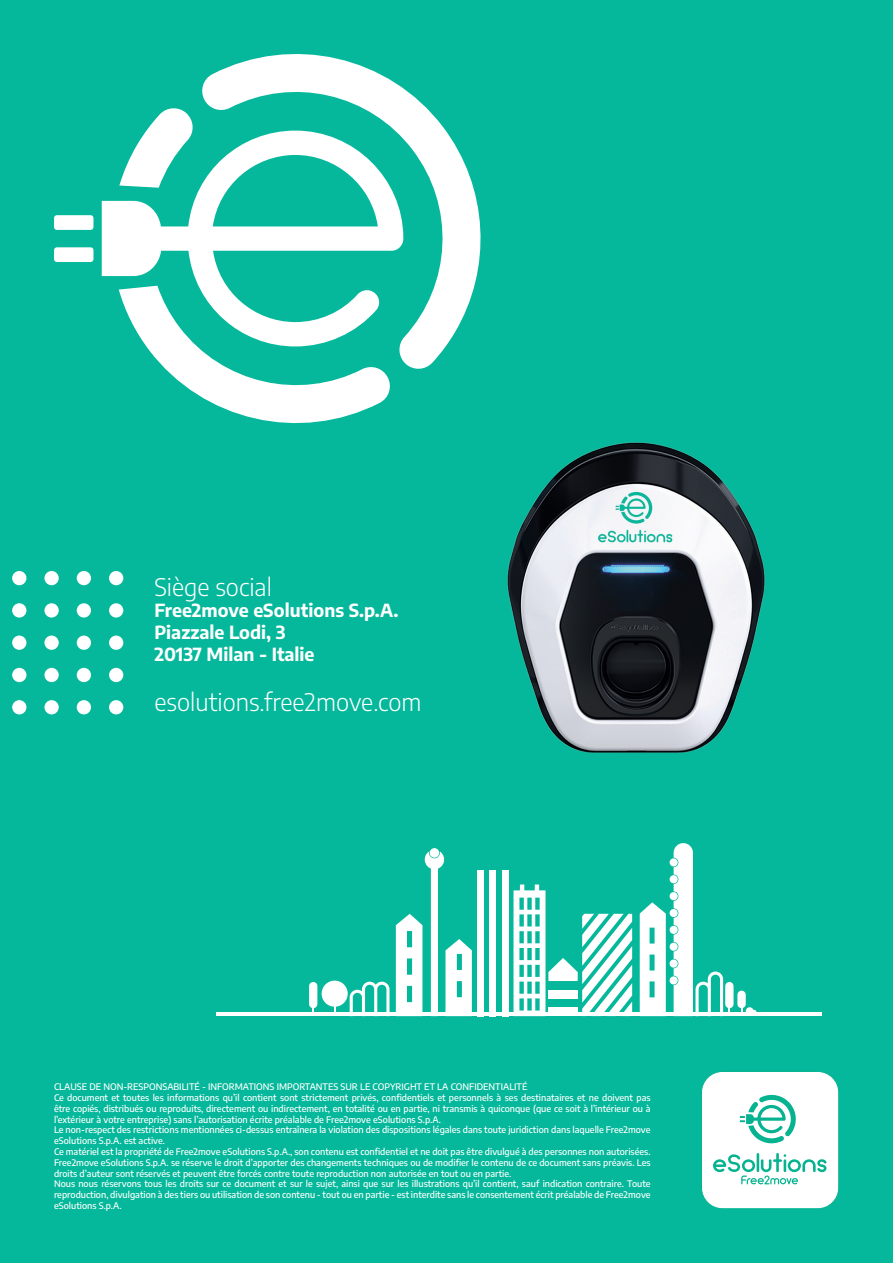
<style>
.page{position:relative;width:893px;height:1263px;background:#05b89b}
.page>*{position:absolute;margin:0;border:0;box-sizing:border-box;transform-origin:0 0}
.t1{font:300 24px "Encode Sans";color:#fff}
.t2{font:700 18px/21.6px "Encode Sans";color:#fff}
.t3{font:500 9px/10.8px "Encode Sans";color:#fff}
</style>
<div class="page">
<svg style="left:54px;top:54px;width:426px;height:369px"></svg>
<div style="left:430px;top:848px;width:9px;height:10px;background:#fff;border-radius:50%"></div>
<hr style="left:216px;top:1013px;width:605px;height:3px;background:#fff">
<svg style="left:396px;top:851px;width:76px;height:162px"></svg>
<svg style="left:350px;top:982px;width:39px;height:31px"></svg>
<div style="left:490px;top:870px;width:6px;height:146px;background:#fff"></div>
<div style="left:477px;top:870px;width:6px;height:146px;background:#fff"></div>
<div style="left:502px;top:870px;width:6px;height:146px;background:#fff"></div>
<div style="left:322px;top:980px;width:26px;height:27px;background:#fff;border-radius:50%"></div>
<div style="left:725px;top:982px;width:9px;height:26px;background:#fff;border-radius:4px"></div>
<div style="left:737px;top:991px;width:9px;height:17px;background:#fff;border-radius:4px"></div>
<svg style="left:741px;top:1004px;width:15px;height:9px"></svg>
<div style="left:309px;top:982px;width:8px;height:26px;background:#fff;border-radius:4px"></div>
<svg style="left:640px;top:843px;width:83px;height:170px"></svg>
<svg style="left:513px;top:884px;width:119px;height:129px"></svg>
<div style="left:701px;top:1071px;width:138px;height:138px;background:#fff;border:1px solid #06b390;border-radius:21px"></div>
<svg style="left:713px;top:1094px;width:113px;height:90px"></svg>
<div style="left:109px;top:571px;width:14px;height:14px;background:#fff;border-radius:50%"></div>
<div style="left:109px;top:603px;width:14px;height:14px;background:#fff;border-radius:50%"></div>
<div style="left:109px;top:635px;width:14px;height:15px;background:#fff;border-radius:50%"></div>
<div style="left:109px;top:668px;width:14px;height:14px;background:#fff;border-radius:50%"></div>
<div style="left:109px;top:700px;width:14px;height:14px;background:#fff;border-radius:50%"></div>
<div style="left:77px;top:571px;width:14px;height:14px;background:#fff;border-radius:50%"></div>
<div style="left:77px;top:603px;width:14px;height:14px;background:#fff;border-radius:50%"></div>
<div style="left:77px;top:635px;width:14px;height:15px;background:#fff;border-radius:50%"></div>
<div style="left:77px;top:668px;width:14px;height:14px;background:#fff;border-radius:50%"></div>
<div style="left:77px;top:700px;width:14px;height:14px;background:#fff;border-radius:50%"></div>
<div style="left:44px;top:571px;width:15px;height:14px;background:#fff;border-radius:50%"></div>
<div style="left:44px;top:603px;width:15px;height:14px;background:#fff;border-radius:50%"></div>
<div style="left:44px;top:635px;width:15px;height:15px;background:#fff;border-radius:50%"></div>
<div style="left:44px;top:668px;width:15px;height:14px;background:#fff;border-radius:50%"></div>
<div style="left:44px;top:700px;width:15px;height:14px;background:#fff;border-radius:50%"></div>
<div style="left:12px;top:571px;width:14px;height:14px;background:#fff;border-radius:50%"></div>
<div style="left:12px;top:603px;width:14px;height:14px;background:#fff;border-radius:50%"></div>
<div style="left:12px;top:635px;width:14px;height:15px;background:#fff;border-radius:50%"></div>
<div style="left:12px;top:668px;width:14px;height:14px;background:#fff;border-radius:50%"></div>
<div style="left:12px;top:700px;width:14px;height:14px;background:#fff;border-radius:50%"></div>
<img style="left:473px;top:371px;width:292px;height:382px">
<h1 class="t1" style="left:154px;top:570px;width:119px">Siège social</h1>
<h2 class="t2" style="left:154px;top:599px;width:245px">Free2move eSolutions S.p.A.<br>Piazzale Lodi, 3<br>20137 Milan - Italie</h2>
<h1 class="t1" style="left:154px;top:685px;width:268px">esolutions.free2move.com</h1>
<p class="t3" style="left:54px;top:1081px;width:598px">CLAUSE DE NON-RESPONSABILITÉ - INFORMATIONS IMPORTANTES SUR LE COPYRIGHT ET LA CONFIDENTIALITÉ<br>Ce document et toutes les informations qu’il contient sont strictement privés, confidentiels et personnels à ses destinataires et ne doivent pas être copiés, distribués ou reproduits, directement ou indirectement, en totalité ou en partie, ni transmis à quiconque (que ce soit à l’intérieur ou à l’extérieur à votre entreprise) sans l’autorisation écrite préalable de Free2move eSolutions S.p.A.<br>Le non-respect des restrictions mentionnées ci-dessus entraînera la violation des dispositions légales dans toute juridiction dans laquelle Free2move eSolutions S.p.A. est active.<br>Ce matériel est la propriété de Free2move eSolutions S.p.A., son contenu est confidentiel et ne doit pas être divulgué à des personnes non autorisées.<br>Free2move eSolutions S.p.A. se réserve le droit d’apporter des changements techniques ou de modifier le contenu de ce document sans préavis. Les droits d’auteur sont réservés et peuvent être forcés contre toute reproduction non autorisée en tout ou en partie.<br>Nous nous réservons tous les droits sur ce document et sur le sujet, ainsi que sur les illustrations qu’il contient, sauf indication contraire. Toute reproduction, divulgation à des tiers ou utilisation de son contenu - tout ou en partie - est interdite sans le consentement écrit préalable de Free2move eSolutions S.p.A.</p>
</div>
